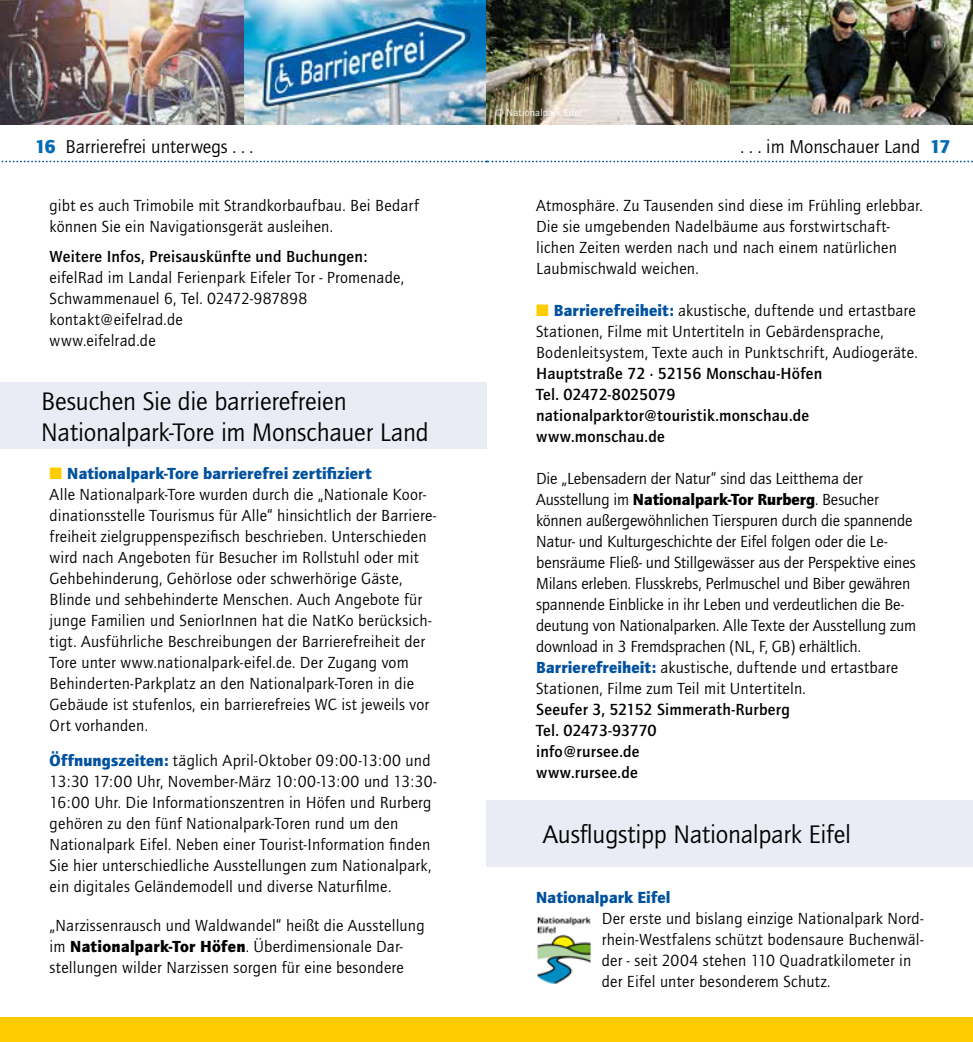
<style>
.page{position:relative;width:973px;height:1042px;background:#fff}
.page>*{position:absolute;margin:0;border:0;box-sizing:border-box;transform-origin:0 0}
.t1{font:26.25px/31.5px "Quay Itc T";letter-spacing:-.01em;color:#000}
.t2{font:19.25px "Quay Itc T";color:#000}
.t3{font:16.62px/21px "Quay Itc T";letter-spacing:.01em;color:#000}
.t4{font:700 16.62px/21px "Quay Itc T";letter-spacing:.015em;color:#000}
.t5{font:900 16.62px "Quay Itc T";color:#00519e}
.t6{font:10.5px "Quay Itc T";letter-spacing:.015em;color:#fff}
.s1{font-weight:900;color:#006ab3}
.s2{color:#fecc00}
.s3{font-weight:900;color:#00519e}
.s4{font-weight:900}
</style>
<div class="page">
<img style="left:0;top:0;width:972px;height:124px">
<svg style="left:1px;top:161px;width:972px;height:1px"></svg>
<div style="left:0;top:1017px;width:972px;height:25px;background:#fecc00"></div>
<div style="left:0;top:382px;width:486px;height:66px;background:#e9ebf5"></div>
<div style="left:486px;top:800px;width:486px;height:66px;background:#e9ebf5"></div>
<img style="left:538px;top:916px;width:51px;height:68px">
<div style="left:536px;top:912px;width:55px;height:76px;border:1px solid #fff"></div>
<p class="t6" style="left:496px;top:106px;width:88px">© Nationalpark Eifel</p>
<p class="t2" style="left:35px;top:135px;width:220px"><span class="s1">16</span> Barrierefrei unterwegs . . .</p>
<p class="t2" style="left:740px;top:135px;width:211px">. . . im Monschauer Land <span class="s1">17</span></p>
<p class="t3" style="left:50px;top:195px;width:370px">gibt es auch Trimobile mit Strandkorbaufbau. Bei Bedarf können Sie ein Navigationsgerät ausleihen.</p>
<p class="t4" style="left:50px;top:246px;width:319px">Weitere Infos, Preisauskünfte und Buchungen:</p>
<p class="t3" style="left:50px;top:267px;width:356px">eifelRad im Landal Ferienpark Eifeler Tor - Promenade, Schwammenauel 6, Tel. 02472-987898 kontakt@eifelrad.de<br>www.eifelrad.de</p>
<h1 class="t1" style="left:41px;top:385px;width:389px">Besuchen Sie die barrierefreien<br>Nationalpark-Tore im Monschauer Land</h1>
<p class="t3" style="left:50px;top:463px;width:388px"><span class="s2">■</span> <span class="s3">Nationalpark-Tore barrierefrei zertifiziert<br></span>Alle Nationalpark-Tore wurden durch die „Nationale Koor&shy;dinationsstelle Tourismus für Alle“ hinsichtlich der Barriere&shy;freiheit zielgruppenspezifisch beschrieben. Unterschieden wird nach Angeboten für Besucher im Rollstuhl oder mit Gehbehinderung, Gehörlose oder schwerhörige Gäste, Blinde und sehbehinderte Menschen. Auch Angebote für junge Familien und SeniorInnen hat die NatKo berücksich&shy;tigt. Ausführliche Beschreibungen der Barrierefreiheit der Tore unter www.nationalpark-eifel.de. Der Zugang vom Behinderten-Parkplatz an den Nationalpark-Toren in die Gebäude ist stufenlos, ein barrierefreies WC ist jeweils vor Ort vorhanden.</p>
<p class="t3" style="left:50px;top:750px;width:388px"><span class="s3">Öffnungszeiten:</span> täglich April-Oktober 09:00-13:00 und 13:30 17:00 Uhr, November-März 10:00-13:00 und 13:30- 16:00 Uhr. Die Informationszentren in Höfen und Rurberg gehören zu den fünf Nationalpark-Toren rund um den Nationalpark Eifel. Neben einer Tourist-Information finden Sie hier unterschiedliche Ausstellungen zum Nationalpark, ein digitales Geländemodell und diverse Naturfilme.</p>
<p class="t3" style="left:50px;top:914px;width:376px">„Narzissenrausch und Waldwandel“ heißt die Ausstellung im <span class="s4">Nationalpark-Tor Höfen</span>. Überdimensionale Dar&shy;stellungen wilder Narzissen sorgen für eine besondere</p>
<p class="t3" style="left:536px;top:195px;width:388px">Atmosphäre. Zu Tausenden sind diese im Frühling erlebbar.<br>Die sie umgebenden Nadelbäume aus forstwirtschaft&shy;lichen Zeiten werden nach und nach einem natürlichen Laubmischwald weichen.</p>
<p class="t3" style="left:536px;top:300px;width:383px"><span class="s2">■</span> <span class="s3">Barrierefreiheit:</span> akustische, duftende und ertastbare<br>Stationen, Filme mit Untertiteln in Gebärdensprache,<br>Bodenleitsystem, Texte auch in Punktschrift, Audiogeräte.</p>
<p class="t4" style="left:536px;top:363px;width:288px">Hauptstraße 72 · 52156 Monschau-Höfen<br>Tel. 02472-8025079 nationalparktor@touristik.monschau.de www.monschau.de</p>
<p class="t3" style="left:536px;top:468px;width:381px">Die „Lebensadern der Natur“ sind das Leitthema der Ausstellung im <span class="s4">Nationalpark-Tor Rurberg</span>. Besucher können außergewöhnlichen Tierspuren durch die spannende Natur- und Kulturgeschichte der Eifel folgen oder die Le&shy;bensräume Fließ- und Stillgewässer aus der Perspektive eines Milans erleben. Flusskrebs, Perlmuschel und Biber gewähren spannende Einblicke in ihr Leben und verdeutlichen die Be&shy;deutung von Nationalparken. Alle Texte der Ausstellung zum download in 3 Fremdsprachen (NL, F, GB) erhältlich.<br><span class="s3">Barrierefreiheit:</span> akustische, duftende und ertastbare Stationen, Filme zum Teil mit Untertiteln.</p>
<p class="t4" style="left:536px;top:699px;width:255px">Seeufer 3, 52152 Simmerath-Rurberg<br>Tel. 02473-93770<br>info@rursee.de<br>www.rursee.de</p>
<h1 class="t1" style="left:542px;top:818px;width:310px">Ausflugstipp Nationalpark Eifel</h1>
<p class="t5" style="left:536px;top:888px;width:136px">Nationalpark Eifel</p>
<p class="t3" style="left:601px;top:908px;width:323px">Der erste und bislang einzige Nationalpark Nord&shy;rhein-Westfalens schützt bodensaure Buchenwäl&shy;der - seit 2004 stehen 110 Quadratkilometer in der Eifel unter besonderem Schutz.</p>
</div>
